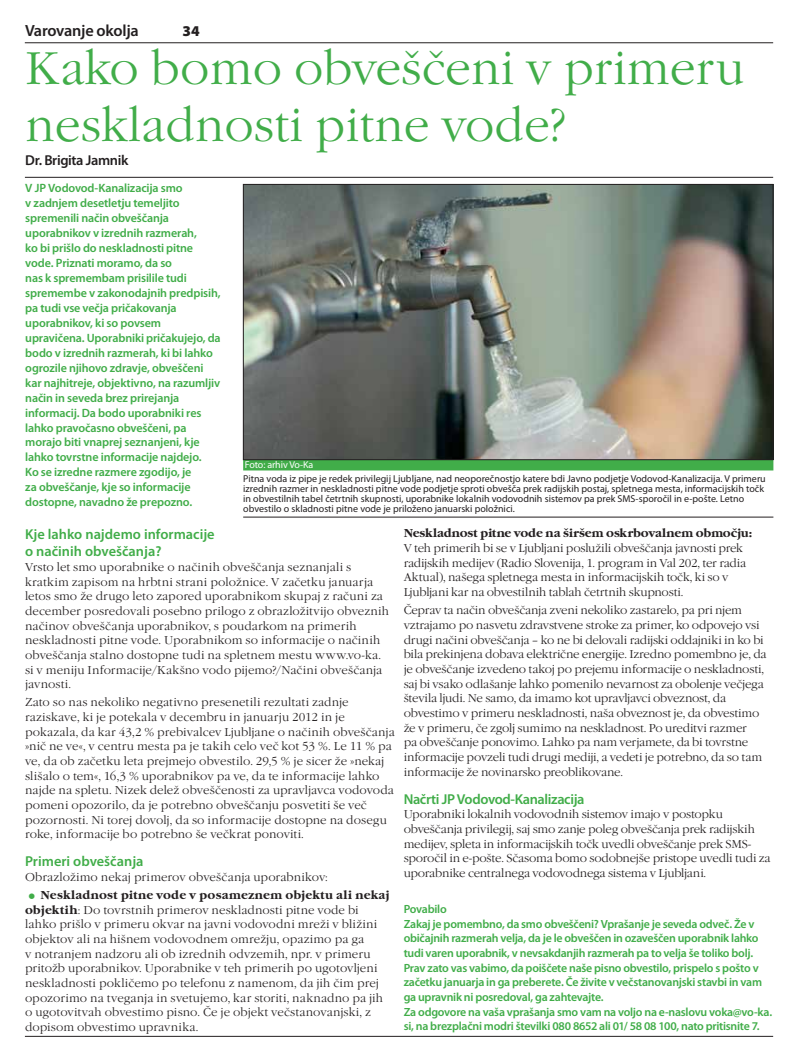
<style>
.page{position:relative;width:798px;height:1063px;background:#fff}
.page>*{position:absolute;margin:0;border:0;box-sizing:border-box;transform-origin:0 0}
.t1{font:47.5px/57px "Garamond Itc TEE Ligh";color:#41ad49}
.t2{font:600 16.25px "Myriad Pro";letter-spacing:-.015em;color:#231f20}
.t3{font:900 15px "Myriad Pro";color:#231f20}
.t4{font:600 14.38px/17.2px "Myriad Pro";color:#41ad49}
.t5{font:600 14.38px "Myriad Pro";letter-spacing:-.025em;color:#41ad49}
.t6{font:600 14.38px "Myriad Pro";letter-spacing:-.025em;color:#231f20}
.t7{font:600 12px/15px "Myriad Pro";letter-spacing:-.01em;color:#41ad49}
.t8{font:11.88px/14.6px "Garamond Itc TEE Ligh";letter-spacing:-.005em;color:#231f20}
.t9{font:600 11.88px/14.6px "Myriad Pro";letter-spacing:-.02em;color:#41ad49}
.t10{font:700 11.88px "Garamond Itc TEE";letter-spacing:-.005em;color:#231f20}
.t11{font:10px/10px "Myriad Pro";color:#231f20}
.t12{font:10px "Myriad Pro";letter-spacing:-.01em;color:#fff}
.s1{font-family:"Garamond Itc TEE Ligh";font-weight:400;font-size:20px;color:#41ad49}
.s2{font-family:"Garamond Itc TEE";font-weight:700}
</style>
<div class="page">
<div style="left:243px;top:460px;width:530px;height:10px;background:#41ad49"></div>
<hr style="left:243px;top:517px;width:530px;height:1px;background:#231f20">
<img style="left:245px;top:186px;width:525px;height:272px">
<div style="left:243px;top:184px;width:529px;height:276px;border:1px solid #231f20"></div>
<hr style="left:25px;top:177px;width:747px;height:1px;background:#231f20">
<hr style="left:25px;top:1036px;width:747px;height:1px;background:#231f20">
<hr style="left:25px;top:43px;width:747px;height:1px;background:#231f20">
<h2 class="t2" style="left:25px;top:20px;width:115px">Varovanje okolja</h2>
<p class="t3" style="left:182px;top:21px;width:19px">34</p>
<h1 class="t1" style="left:25px;top:41px;width:720px">Kako bomo obveščeni v primeru neskladnosti pitne vode?</h1>
<p class="t6" style="left:25px;top:151px;width:104px">Dr. Brigita Jamnik</p>
<p class="t7" style="left:25px;top:181px;width:197px">V JP Vodovod-Kanalizacija smo<br>v zadnjem desetletju temeljito spremenili način obveščanja uporabnikov v izrednih razmerah,<br>ko bi prišlo do neskladnosti pitne vode. Priznati moramo, da so<br>nas k spremembam prisilile tudi spremembe v zakonodajnih predpisih, pa tudi vse večja pričakovanja uporabnikov, ki so povsem upravičena. Uporabniki pričakujejo, da bodo v izrednih razmerah, ki bi lahko ogrozile njihovo zdravje, obveščeni kar najhitreje, objektivno, na razumljiv način in seveda brez prirejanja informacij. Da bodo uporabniki res lahko pravočasno obveščeni, pa morajo biti vnaprej seznanjeni, kje lahko tovrstne informacije najdejo.<br>Ko se izredne razmere zgodijo, je<br>za obveščanje, kje so informacije dostopne, navadno že prepozno.</p>
<p class="t12" style="left:245px;top:458px;width:70px">Foto: arhiv Vo-Ka</p>
<p class="t11" style="left:243px;top:473px;width:524px">Pitna voda iz pipe je redek privilegij Ljubljane, nad neoporečnostjo katere bdi Javno podjetje Vodovod-Kanalizacija. V primeru izrednih razmer in neskladnosti pitne vode podjetje sproti obvešča prek radijskih postaj, spletnega mesta, informacijskih točk in obvestilnih tabel četrtnih skupnosti, uporabnike lokalnih vodovodnih sistemov pa prek SMS-sporočil in e-pošte. Letno obvestilo o skladnosti pitne vode je priloženo januarski položnici.</p>
<p class="t4" style="left:25px;top:525px;width:191px">Kje lahko najdemo informacije o načinih obveščanja?</p>
<p class="t8" style="left:25px;top:560px;width:365px">Vrsto let smo uporabnike o načinih obveščanja seznanjali s kratkim zapisom na hrbtni strani položnice. V začetku januarja letos smo že drugo leto zapored uporabnikom skupaj z računi za december posredovali posebno prilogo z obrazložitvijo obveznih načinov obveščanja uporabnikov, s poudarkom na primerih neskladnosti pitne vode. Uporabnikom so informacije o načinih obveščanja stalno dostopne tudi na spletnem mestu www.vo-ka. si v meniju Informacije/Kakšno vodo pijemo?/Načini obveščanja javnosti.</p>
<p class="t8" style="left:25px;top:695px;width:371px">Zato so nas nekoliko negativno presenetili rezultati zadnje raziskave, ki je potekala v decembru in januarju 2012 in je pokazala, da kar 43,2 % prebivalcev Ljubljane o načinih obveščanja »nič ne ve«, v centru mesta pa je takih celo več kot 53 %. Le 11 % pa ve, da ob začetku leta prejmejo obvestilo. 29,5 % je sicer že »nekaj slišalo o tem«, 16,3 % uporabnikov pa ve, da te informacije lahko najde na spletu. Nizek delež obveščenosti za upravljavca vodovoda pomeni opozorilo, da je potrebno obveščanju posvetiti še več pozornosti. Ni torej dovolj, da so informacije dostopne na dosegu roke, informacije bo potrebno še večkrat ponoviti.</p>
<p class="t4" style="left:25px;top:852px;width:120px">Primeri obveščanja</p>
<p class="t8" style="left:25px;top:870px;width:304px">Obrazložimo nekaj primerov obveščanja uporabnikov:</p>
<p class="t10" style="left:25px;top:888px;width:366px"><span class="s1">•</span> Neskladnost pitne vode v posameznem objektu ali nekaj</p>
<p class="t8" style="left:25px;top:903px;width:359px"><span class="s2">objektih</span>: Do tovrstnih primerov neskladnosti pitne vode bi lahko prišlo v primeru okvar na javni vodovodni mreži v bližini objektov ali na hišnem vodovodnem omrežju, opazimo pa ga<br>v notranjem nadzoru ali ob izrednih odvzemih, npr. v primeru pritožb uporabnikov. Uporabnike v teh primerih po ugotovljeni neskladnosti pokličemo po telefonu z namenom, da jih čim prej opozorimo na tveganja in svetujemo, kar storiti, naknadno pa jih o ugotovitvah obvestimo pisno. Če je objekt večstanovanjski, z dopisom obvestimo upravnika.</p>
<p class="t10" style="left:403px;top:527px;width:350px">Neskladnost pitne vode na širšem oskrbovalnem območju:</p>
<p class="t8" style="left:403px;top:541px;width:344px">V teh primerih bi se v Ljubljani poslužili obveščanja javnosti prek radijskih medijev (Radio Slovenija, 1. program in Val 202, ter radia Aktual), našega spletnega mesta in informacijskih točk, ki so v Ljubljani kar na obvestilnih tablah četrtnih skupnosti.</p>
<p class="t8" style="left:403px;top:603px;width:364px">Čeprav ta način obveščanja zveni nekoliko zastarelo, pa pri njem vztrajamo po nasvetu zdravstvene stroke za primer, ko odpovejo vsi drugi načini obveščanja – ko ne bi delovali radijski oddajniki in ko bi bila prekinjena dobava električne energije. Izredno pomembno je, da je obveščanje izvedeno takoj po prejemu informacije o neskladnosti, saj bi vsako odlašanje lahko pomenilo nevarnost za obolenje večjega števila ljudi. Ne samo, da imamo kot upravljavci obveznost, da obvestimo v primeru neskladnosti, naša obveznost je, da obvestimo že v primeru, če zgolj sumimo na neskladnost. Po ureditvi razmer<br>pa obveščanje ponovimo. Lahko pa nam verjamete, da bi tovrstne informacije povzeli tudi drugi mediji, a vedeti je potrebno, da so tam informacije že novinarsko preoblikovane.</p>
<p class="t5" style="left:403px;top:790px;width:182px">Načrti JP Vodovod-Kanalizacija</p>
<p class="t8" style="left:403px;top:807px;width:368px">Uporabniki lokalnih vodovodnih sistemov imajo v postopku obveščanja privilegij, saj smo zanje poleg obveščanja prek radijskih medijev, spleta in informacijskih točk uvedli obveščanje prek SMS&shy;sporočil in e-pošte. Sčasoma bomo sodobnejše pristope uvedli tudi za uporabnike centralnega vodovodnega sistema v Ljubljani.</p>
<p class="t9" style="left:403px;top:901px;width:370px">Povabilo<br>Zakaj je pomembno, da smo obveščeni? Vprašanje je seveda odveč. Že v običajnih razmerah velja, da je le obveščen in ozaveščen uporabnik lahko tudi varen uporabnik, v nevsakdanjih razmerah pa to velja še toliko bolj.<br>Prav zato vas vabimo, da poiščete naše pisno obvestilo, prispelo s pošto v začetku januarja in ga preberete. Če živite v večstanovanjski stavbi in vam ga upravnik ni posredoval, ga zahtevajte.<br>Za odgovore na vaša vprašanja smo vam na voljo na e-naslovu voka@vo-ka. si, na brezplačni modri številki 080 8652 ali 01/ 58 08 100, nato pritisnite 7.</p>
</div>
